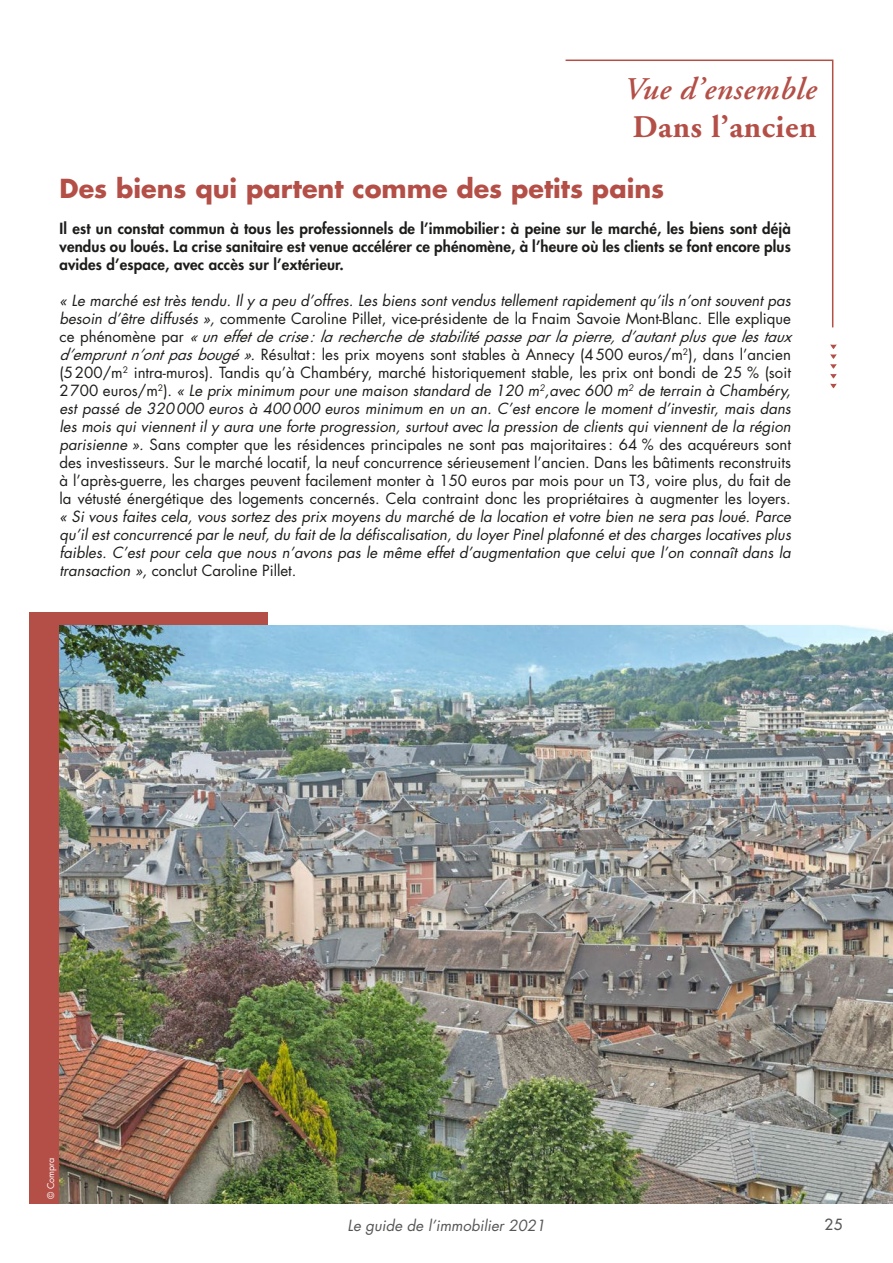
<style>
.page{position:relative;width:893px;height:1263px;background:#fff}
.page>*{position:absolute;margin:0;border:0;box-sizing:border-box;transform-origin:0 0}
.t1{font:italic 600 31.5px "Adobe Garamond Pro";letter-spacing:.02em;color:#b44f47}
.t2{font:700 31.5px "Adobe Garamond";letter-spacing:.02em;color:#b44f47}
.t3{font:700 25.5px "Futura";color:#b44f47}
.t4{font:15px/18px "Futura Std";color:#1d1d1b}
.t5{font:italic 15px/18px "Futura Std";color:#1d1d1b;text-align:justify}
.t6{font:800 15px/18px "Futura Std";letter-spacing:.01em;color:#1d1d1b;text-align:justify}
.t7{font:italic 15px "Futura Std";color:#575756}
.t8{font:500 15px "Futura Std";color:#575756}
.t9{font:9px "Futura Std";color:#fff}
.s1{font-style:italic}
.s2{font-style:normal}
</style>
<div class="page">
<svg style="left:565px;top:59px;width:269px;height:269px"></svg>
<svg style="left:830px;top:344px;width:7px;height:44px"></svg>
<div style="left:30px;top:612px;width:238px;height:591px;background:#b44f47"></div>
<img style="left:60px;top:625px;width:833px;height:578px">
<h1 class="t1" style="left:624px;top:71px;width:194px">Vue d’ensemble</h1>
<h1 class="t2" style="left:633px;top:110px;width:185px">Dans l’ancien</h1>
<h2 class="t3" style="left:60px;top:171px;width:606px">Des biens qui partent comme des petits pains</h2>
<p class="t6" style="left:60px;top:219px;width:733px">Il est un constat commun à tous les professionnels de l’immobilier: à peine sur le marché, les biens sont déjà vendus ou loués. La crise sanitaire est venue accélérer ce phénomène, à l’heure où les clients se font encore plus avides d’espace, avec accès sur l’extérieur.</p>
<p class="t4" style="left:60px;top:292px;width:736px"><span class="s1">« Le marché est très tendu. Il y a peu d’offres. Les biens sont vendus tellement rapidement qu’ils n’ont souvent pas besoin d’être diffusés »,</span> commente Caroline Pillet, vice-présidente de la Fnaim Savoie Mont-Blanc. Elle explique c e p h é n o m è n e p a r <span class="s1">« un effet de crise: la recherche de stabilité passe par la pierre, d ’autant plus que les taux d’emprunt n’ont pas bougé».</span> Résultat: les prix moyens sont stables à Annecy (4500 euros/m<sup>2</sup>), dans l’ancien (5200/m<sup>2</sup> intra-muros). Tandis qu’à Chambéry, marché historiquement stable, les prix ont bondi de 25 % (soit 2700 euros/m<sup>2</sup>). <span class="s1">« Le prix minimum pour une maison standard de 120 m</span><sup>2</sup><span class="s1">,avec 600 m</span><sup>2</sup> <span class="s1">de terrain à Chambéry, est passé de 320000 euros à 400000 euros minimum en un an. C’est encore le moment d’investir, mais dans les mois qui viennent il y aura une forte progression, surtout avec la pression de clients qui viennent de la région parisienne ».</span> Sans compter que les résidences principales ne sont pas majoritaires: 64 % des acquéreurs sont des investisseurs. Sur le marché locatif, la neuf concurrence sérieusement l’ancien. Dans les bâtiments reconstruits à l’après-guerre, les charges peuvent facilement monter à 150 euros par mois pour un T3, voire plus, du fait de la vétusté énergétique des logements concernés. Cela contraint donc les propriétaires à augmenter les loyers.</p>
<p class="t5" style="left:60px;top:508px;width:733px">« Si vous faites cela, vous sortez des prix moyens du marché de la location et votre bien ne sera pas loué. Parce qu’il est concurrencé par le neuf, du fait de la défiscalisation, du loyer Pinel plafonné et des charges locatives plus faibles. C’est pour cela que nous n’avons pas le même effet d’augmentation que celui que l’on connaît dans la transaction », <span class="s2">conclut Caroline Pillet.</span></p>
<p class="t9" style="left:45px;top:1199px;width:43px;rotate:-90deg">© Compra</p>
<p class="t7" style="left:348px;top:1216px;width:199px">Le guide de l’immobilier 2021</p>
<p class="t8" style="left:824px;top:1215px;width:20px">25</p>
</div>
